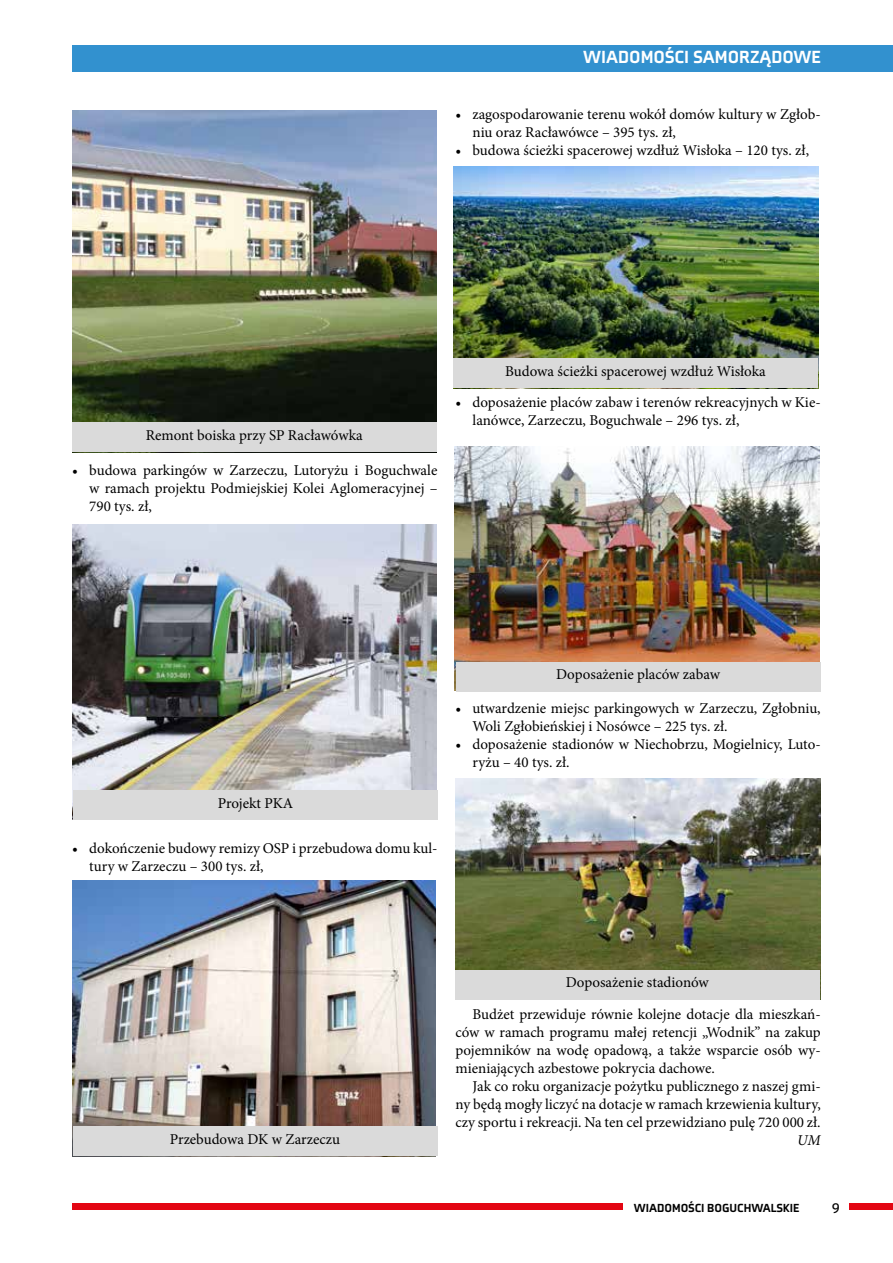
<style>
.page{position:relative;width:893px;height:1263px;background:#fff}
.page>*{position:absolute;margin:0;border:0;box-sizing:border-box;transform-origin:0 0}
.t1{font:900 18px "Axia";color:#fff}
.t2{font:15px/18px "Minion Pro";color:#000}
.t3{font:italic 15px "Minion Pro";color:#000}
.t4{font:13.5px "Aller";color:#000}
.t5{font:900 12px "Axia";color:#000}
</style>
<div class="page">
<div style="left:72px;top:1204px;width:551px;height:6px;background:#e30613"></div>
<div style="left:850px;top:1204px;width:43px;height:6px;background:#e30613"></div>
<div style="left:72px;top:45px;width:821px;height:27px;background:#3291cf"></div>
<img style="left:72px;top:881px;width:364px;height:275px">
<div style="left:73px;top:1126px;width:365px;height:29px;background:#dadada"></div>
<img style="left:72px;top:111px;width:365px;height:312px">
<div style="left:72px;top:423px;width:365px;height:29px;background:#dadada"></div>
<img style="left:72px;top:525px;width:364px;height:294px">
<div style="left:73px;top:791px;width:365px;height:29px;background:#dadada"></div>
<img style="left:454px;top:167px;width:365px;height:221px">
<div style="left:454px;top:359px;width:364px;height:29px;background:#dadada"></div>
<img style="left:455px;top:447px;width:365px;height:243px">
<div style="left:456px;top:662px;width:365px;height:29px;background:#dadada"></div>
<img style="left:455px;top:778px;width:365px;height:222px">
<div style="left:455px;top:970px;width:365px;height:29px;background:#dadada"></div>
<p class="t1" style="left:583px;top:46px;width:239px">WIADOMOŚCI SAMORZĄDOWE</p>
<p class="t2" style="left:472px;top:106px;width:350px;text-indent:-17px">• zagospodarowanie terenu wokół domów kultury w Zgłob&shy;niu oraz Racławówce – 395 tys. zł,</p>
<p class="t2" style="left:455px;top:142px;width:355px">• budowa ścieżki spacerowej wzdłuż Wisłoka – 120 tys. zł,</p>
<p class="t2" style="left:146px;top:426px;width:218px">Remont boiska przy SP Racławówka</p>
<p class="t2" style="left:89px;top:461px;width:350px;text-align:justify;text-indent:-17px">• budowa parkingów w Zarzeczu, Lutoryżu i Boguchwale w ramach projektu Podmiejskiej Kolei Aglomeracyjnej – 790 tys. zł,</p>
<p class="t2" style="left:505px;top:362px;width:262px">Budowa ścieżki spacerowej wzdłuż Wisłoka</p>
<p class="t2" style="left:472px;top:394px;width:350px;text-indent:-17px">• doposażenie placów zabaw i terenów rekreacyjnych w Kie&shy;lanówce, Zarzeczu, Boguchwale – 296 tys. zł,</p>
<p class="t2" style="left:218px;top:794px;width:77px">Projekt PKA</p>
<p class="t2" style="left:89px;top:839px;width:350px;text-indent:-17px">• dokończenie budowy remizy OSP i przebudowa domu kul&shy;tury w Zarzeczu – 300 tys. zł,</p>
<p class="t2" style="left:556px;top:666px;width:165px">Doposażenie placów zabaw</p>
<p class="t2" style="left:472px;top:700px;width:350px;text-indent:-17px">• utwardzenie miejsc parkingowych w Zarzeczu, Zgłobniu,<br>Woli Zgłobieńskiej i Nosówce – 225 tys. zł.</p>
<p class="t2" style="left:472px;top:736px;width:350px;text-indent:-17px">• doposażenie stadionów w Niechobrzu, Mogielnicy, Luto&shy;ryżu – 40 tys. zł.</p>
<p class="t2" style="left:170px;top:1130px;width:172px">Przebudowa DK w Zarzeczu</p>
<p class="t2" style="left:566px;top:973px;width:145px">Doposażenie stadionów</p>
<p class="t2" style="left:455px;top:1006px;width:367px;text-align:justify;text-indent:17px">Budżet przewiduje równie kolejne dotacje dla mieszkań&shy;ców w ramach programu małej retencji „Wodnik” na zakup pojemników na wodę opadową, a także wsparcie osób wy&shy;mieniających azbestowe pokrycia dachowe.</p>
<p class="t2" style="left:455px;top:1078px;width:367px;text-align:justify;text-indent:17px">Jak co roku organizacje pożytku publicznego z naszej gmi&shy;ny będą mogły liczyć na dotacje w ramach krzewienia kultury, czy sportu i rekreacji. Na ten cel przewidziano pulę 720 000 zł.</p>
<p class="t3" style="left:797px;top:1130px;width:25px">UM</p>
<p class="t5" style="left:634px;top:1200px;width:167px">WIADOMOŚCI BOGUCHWALSKIE</p>
<p class="t4" style="left:832px;top:1199px;width:10px">9</p>
</div>
